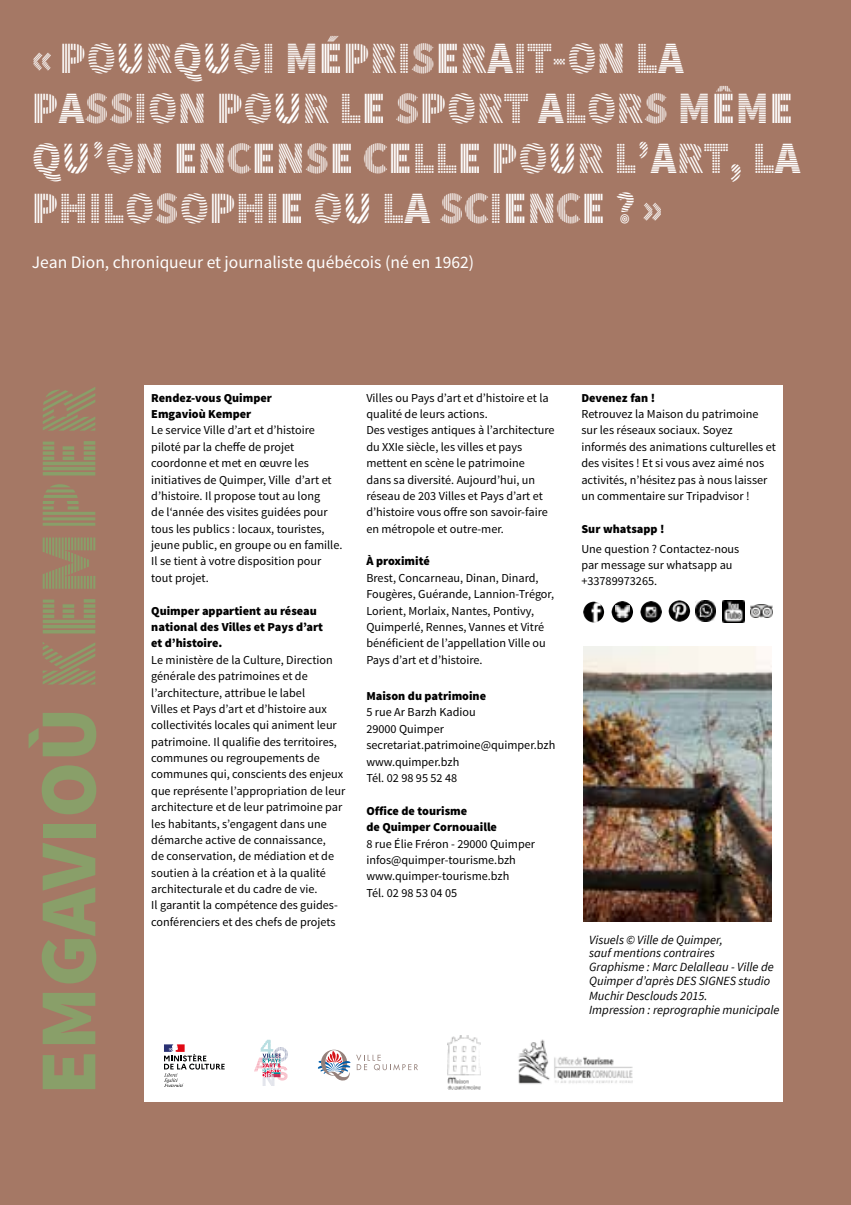
<style>
.page{position:relative;width:851px;height:1205px;background:#fff}
.page>*{position:absolute;margin:0;border:0;box-sizing:border-box;transform-origin:0 0}
.t1{font:900 81px "Source Sans Pro";color:#899f69}
.t2{font:45px/50px "Source Sans Pro DISPLAY";letter-spacing:.01em;color:#fff;scale:.95 1}
.t3{font:17.5px "Source Sans Pro";color:#fff}
.t4{font:italic 12.5px/13.8px "Source Sans Pro";color:#000}
.t5{font:12.25px/16.5px "Source Sans Pro";color:#000}
.t6{font:900 12.25px/16.5px "Source Sans Pro";color:#000}
.s1{font-family:"Source Sans Pro DISPLAY";font-weight:400}
</style>
<div class="page">
<div style="left:0;top:0;width:850px;height:1205px;background:#a57865"></div>
<div style="left:144px;top:921px;width:638px;height:181px;background:#fff"></div>
<img style="left:447px;top:1036px;width:34px;height:54px">
<svg style="left:164px;top:1044px;width:60px;height:43px"></svg>
<svg style="left:317px;top:1049px;width:101px;height:32px"></svg>
<img style="left:518px;top:1039px;width:115px;height:45px">
<div style="left:144px;top:385px;width:638px;height:563px;background:#fff"></div>
<img style="left:583px;top:646px;width:188px;height:275px">
<img style="left:640px;top:601px;width:21px;height:21px;border-radius:11px">
<img style="left:668px;top:600px;width:22px;height:22px;border-radius:11px">
<img style="left:722px;top:601px;width:22px;height:21px">
<img style="left:750px;top:605px;width:22px;height:12px">
<img style="left:695px;top:601px;width:20px;height:20px">
<img style="left:583px;top:602px;width:21px;height:20px;border-radius:10px">
<img style="left:611px;top:601px;width:22px;height:21px;border-radius:11px">
<img style="left:615px;top:605px;width:14px;height:12px">
<svg style="left:254px;top:1040px;width:34px;height:46px"></svg>
<h2 class="t2" style="left:32px;top:35px;width:810px">«POURQUOI MÉPRISERAIT-ON LA<br>PASSION POUR LE SPORT ALORS MÊME<br>QU’ON ENCENSE CELLE POUR L’ART, LA<br>PHILOSOPHIE OU LA SCIENCE ? »</h2>
<h3 class="t3" style="left:32px;top:252px;width:443px">Jean Dion, chroniqueur et journaliste québécois (né en 1962)</h3>
<h1 class="t1" style="left:16px;top:1095px;width:711px;rotate:-90deg">EMGAVIOÙ <span class="s1">KEMPER</span></h1>
<p class="t6" style="left:151px;top:390px;width:122px">Rendez-vous Quimper<br>Emgavioù Kemper</p>
<p class="t5" style="left:151px;top:422px;width:193px">Le service Ville d’art et d’histoire piloté par la cheffe de projet coordonne et met en œuvre les initiatives de Quimper, Ville d’art et d’histoire. Il propose tout au long<br>de l‘année des visites guidées pour tous les publics : locaux, touristes, jeune public, en groupe ou en famille.<br>Il se tient à votre disposition pour tout projet.</p>
<p class="t6" style="left:151px;top:603px;width:173px">Quimper appartient au réseau national des Villes et Pays d’art et d’histoire.</p>
<p class="t5" style="left:151px;top:652px;width:195px">Le ministère de la Culture, Direction générale des patrimoines et de l’architecture, attribue le label<br>Villes et Pays d’art et d’histoire aux collectivités locales qui animent leur patrimoine. Il qualifie des territoires, communes ou regroupements de communes qui, conscients des enjeux que représente l’appropriation de leur architecture et de leur patrimoine par les habitants, s’engagent dans une démarche active de connaissance,<br>de conservation, de médiation et de soutien à la création et à la qualité architecturale et du cadre de vie.<br>Il garantit la compétence des guides&shy;conférenciers et des chefs de projets</p>
<p class="t5" style="left:366px;top:389px;width:190px">Villes ou Pays d’art et d’histoire et la qualité de leurs actions.<br>Des vestiges antiques à l’architecture du XXIe siècle, les villes et pays mettent en scène le patrimoine<br>dans sa diversité. Aujourd’hui, un réseau de 203 Villes et Pays d’art et d’histoire vous offre son savoir-faire en métropole et outre-mer.</p>
<p class="t6" style="left:366px;top:554px;width:65px">À proximité</p>
<p class="t5" style="left:366px;top:570px;width:189px">Brest, Concarneau, Dinan, Dinard, Fougères, Guérande, Lannion-Trégor, Lorient, Morlaix, Nantes, Pontivy, Quimperlé, Rennes, Vannes et Vitré bénéficient de l’appellation Ville ou Pays d’art et d’histoire.</p>
<p class="t6" style="left:366px;top:688px;width:121px">Maison du patrimoine</p>
<p class="t5" style="left:366px;top:704px;width:190px">5 rue Ar Barzh Kadiou<br>29000 Quimper secretariat.patrimoine@quimper.bzh www.quimper.bzh<br>Tél. 02 98 95 52 48</p>
<p class="t6" style="left:366px;top:803px;width:132px">Office de tourisme<br>de Quimper Cornouaille</p>
<p class="t5" style="left:366px;top:835px;width:170px">8 rue Élie Fréron - 29000 Quimper infos@quimper-tourisme.bzh www.quimper-tourisme.bzh<br>Tél. 02 98 53 04 05</p>
<p class="t6" style="left:581px;top:390px;width:75px">Devenez fan !</p>
<p class="t5" style="left:581px;top:406px;width:196px">Retrouvez la Maison du patrimoine sur les réseaux sociaux. Soyez informés des animations culturelles et des visites ! Et si vous avez aimé nos activités, n’hésitez pas à nous laisser un commentaire sur Tripadvisor !</p>
<p class="t6" style="left:581px;top:521px;width:85px">Sur whatsapp !</p>
<p class="t5" style="left:581px;top:540px;width:159px">Une question ? Contactez-nous par message sur whatsapp au +33789973265.</p>
<p class="t4" style="left:589px;top:932px;width:186px">Visuels © Ville de Quimper,<br>sauf mentions contraires<br>Graphisme : Marc Delalleau - Ville de<br>Quimper d’après DES SIGNES studio</p>
<p class="t4" style="left:589px;top:989px;width:192px">Muchir Desclouds 2015.<br>Impression : reprographie municipale</p>
</div>
